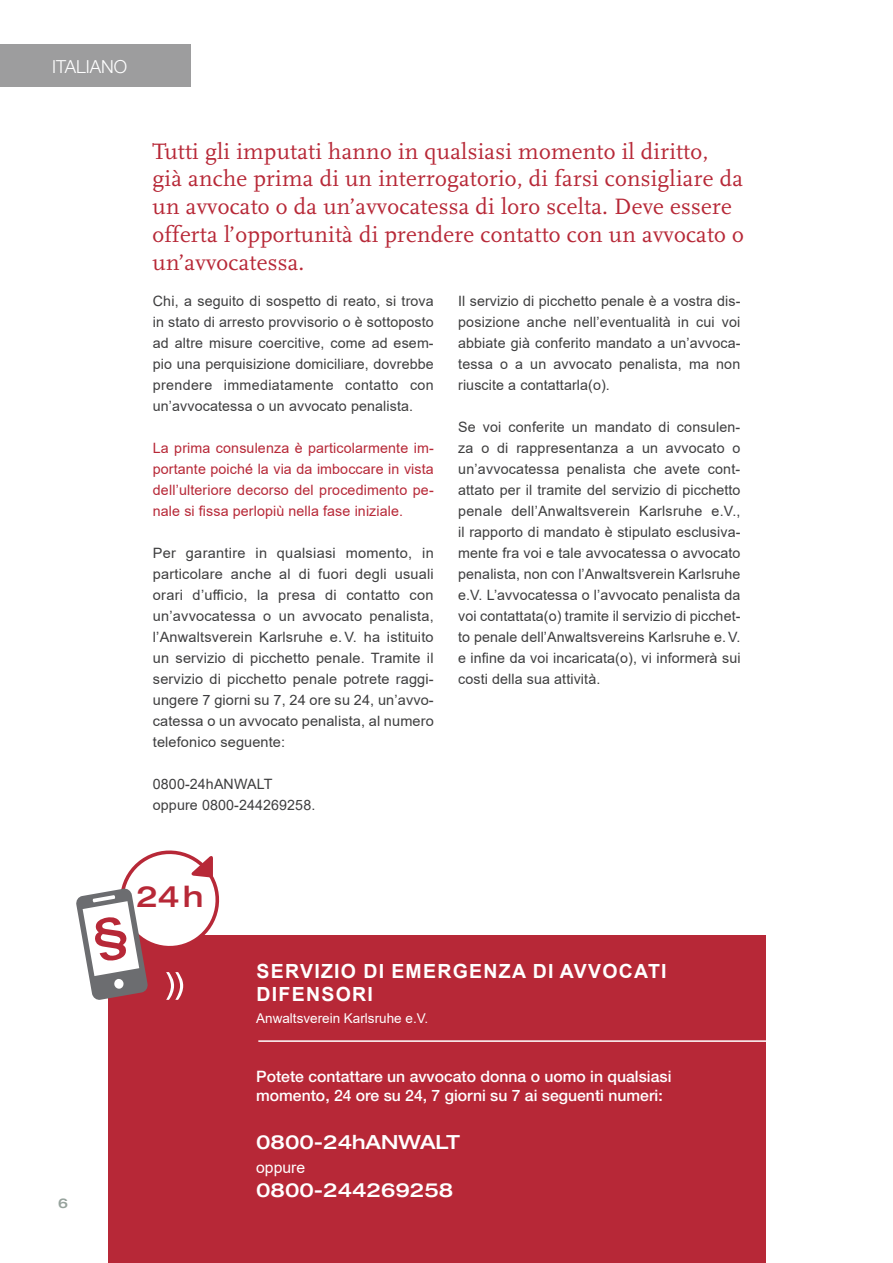
<style>
.page{position:relative;width:893px;height:1263px;background:#fff}
.page>*{position:absolute;margin:0;border:0;box-sizing:border-box;transform-origin:0 0}
.t1{font:500 expanded 29.4px "Helvetica Neue";color:#b72837}
.t2{font:23.25px/27.9px "Scala";letter-spacing:.01em;color:#b72837}
.t3{font:700 19.5px/22.5px "Arial";letter-spacing:.065em;color:#fff}
.t4{font:500 expanded 19.5px "Helvetica Neue";color:#fff}
.t5{font:300 18px "Helvetica Neue";color:#fff}
.t6{font:500 15.75px/19.5px "Helvetica Neue";color:#fff}
.t7{font:15.75px "Arial";color:#fff}
.t8{font:14.25px/21px "Arial";letter-spacing:.01em;color:#3e3e3f;text-align:justify}
.t9{font:14.25px/21px "Arial";letter-spacing:.01em;color:#b72837;text-align:justify}
.t10{font:13.5px "Arial";color:#fff}
.t11{font:500 expanded 13.5px "Helvetica Neue";color:#96a29c}
</style>
<div class="page">
<div style="left:108px;top:935px;width:658px;height:328px;background:#b72837"></div>
<div style="left:0;top:44px;width:191px;height:42px;background:#9d9d9e"></div>
<hr style="left:258px;top:1040px;width:524px;height:2px;background:#fff">
<svg style="left:76px;top:850px;width:144px;height:150px"></svg>
<hr style="left:892px;top:44px;width:1px;height:43px;background:#9d9d9e">
<p class="t5" style="left:52px;top:56px;width:75px">ITALIANO</p>
<p class="t2" style="left:153px;top:137px;width:593px">Tutti gli imputati hanno in qualsiasi momento il diritto,<br>già anche prima di un interrogatorio, di farsi consigliare da un avvocato o da un’avvocatessa di loro scelta. Deve essere offerta l’opportunità di prendere contatto con un avvocato o un’avvocatessa.</p>
<p class="t8" style="left:458px;top:290px;width:284px">Il servizio di picchetto penale è a vostra dis&shy;posizione anche nell’eventualità in cui voi abbiate già conferito mandato a un’avvoca&shy;tessa o a un avvocato penalista, ma non riuscite a contattarla(o).</p>
<p class="t8" style="left:458px;top:416px;width:284px">Se voi conferite un mandato di consulen&shy;za o di rappresentanza a un avvocato o un’avvocatessa penalista che avete cont&shy;attato per il tramite del servizio di picchetto penale dell’Anwaltsverein Karlsruhe e.V., il rapporto di mandato è stipulato esclusiva&shy;mente fra voi e tale avvocatessa o avvocato penalista, non con l’Anwaltsverein Karlsruhe e.V. L’avvocatessa o l’avvocato penalista da voi contattata(o) tramite il servizio di picchet&shy;to penale dell’Anwaltsvereins Karlsruhe e.V. e infine da voi incaricata(o), vi informerà sui costi della sua attività.</p>
<p class="t8" style="left:153px;top:290px;width:282px">Chi, a seguito di sospetto di reato, si trova in stato di arresto provvisorio o è sottoposto ad altre misure coercitive, come ad esem&shy;pio una perquisizione domiciliare, dovrebbe prendere immediatamente contatto con un’avvocatessa o un avvocato penalista.</p>
<p class="t9" style="left:153px;top:437px;width:282px">La prima consulenza è particolarmente im&shy;portante poiché la via da imboccare in vista dell’ulteriore decorso del procedimento pe&shy;nale si fissa perlopiù nella fase iniziale.</p>
<p class="t8" style="left:153px;top:542px;width:282px">Per garantire in qualsiasi momento, in particolare anche al di fuori degli usuali orari d’ufficio, la presa di contatto con un’avvocatessa o un avvocato penalista, l’Anwaltsverein Karlsruhe e.V. ha istituito un servizio di picchetto penale. Tramite il servizio di picchetto penale potrete raggi&shy;ungere 7 giorni su 7, 24 ore su 24, un’avvo&shy;catessa o un avvocato penalista, al numero telefonico seguente:</p>
<p class="t8" style="left:153px;top:773px;width:164px">0800-24hANWALT oppure 0800-244269258.</p>
<p class="t11" style="left:58px;top:1195px;width:11px">6</p>
<h1 class="t1" style="left:136px;top:878px;width:69px">24h</h1>
<h3 class="t3" style="left:257px;top:960px;width:412px">SERVIZIO DI EMERGENZA DI AVVOCATI<br>DIFENSORI</h3>
<p class="t10" style="left:256px;top:1009px;width:174px">Anwaltsverein Karlsruhe e.V.</p>
<p class="t6" style="left:256px;top:1066px;width:417px">Potete contattare un avvocato donna o uomo in qualsiasi momento, 24 ore su 24, 7 giorni su 7 ai seguenti numeri:</p>
<h3 class="t4" style="left:256px;top:1130px;width:205px">0800-24hANWALT</h3>
<p class="t7" style="left:256px;top:1157px;width:51px">oppure</p>
<h3 class="t4" style="left:256px;top:1178px;width:198px">0800-244269258</h3>
</div>
